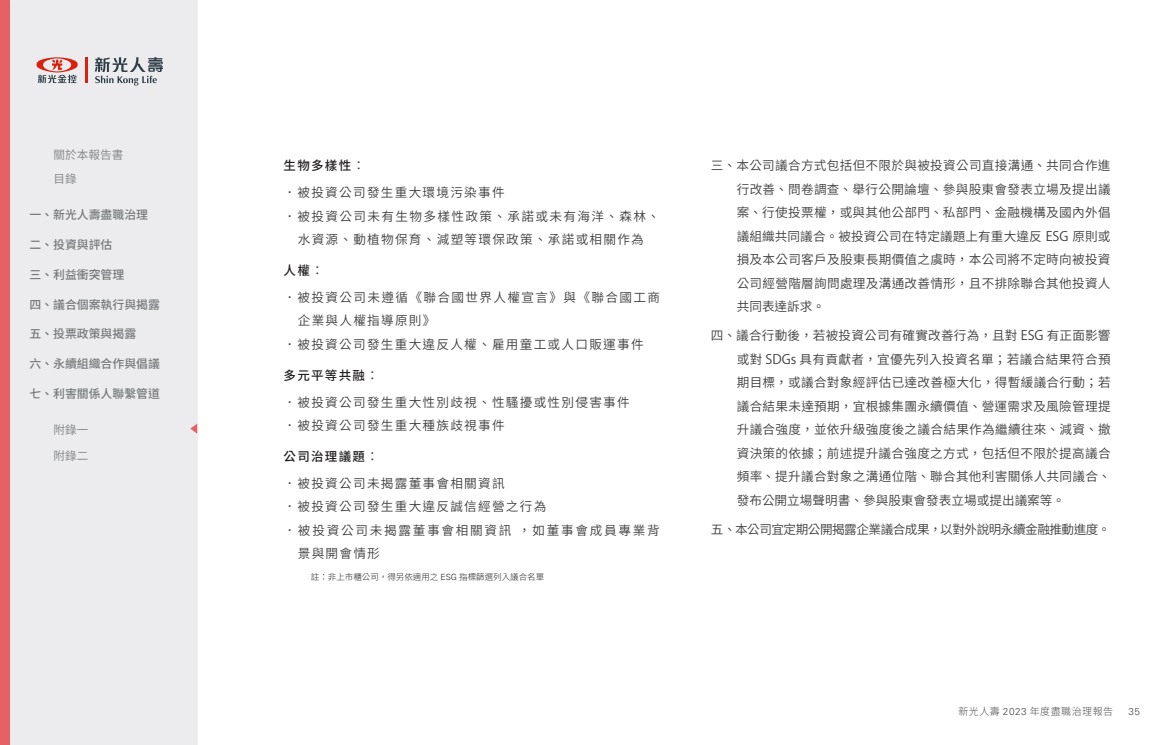
<style>
.page{position:relative;width:1170px;height:745px;background:#fff}
.page>*{position:absolute;margin:0;border:0;box-sizing:border-box;transform-origin:0 0}
.t1{font:600 12.62px/23.5px "Noto Sans CJ Ktc";letter-spacing:.1em;color:#3e3e3f;text-align:justify}
.t2{font:600 12.62px "Noto Sans CJ Ktc";letter-spacing:-.04em;color:#3e3e3f}
.t3{font:600 12.62px "Noto Sans CJ Ktc";letter-spacing:.135em;color:#3e3e3f}
.t4{font:500 12.5px "Noto Sans CJ Ktc";letter-spacing:.1em;color:#231f20}
.t5{font:500 11.88px "Noto Sans CJ Ktc";color:#76787b}
.t6{font:600 11.62px/24.1px "Noto Sans CJ Ktc";color:#808285}
.t7{font:300 10px "Noto Sans CJ Ktc";letter-spacing:.05em;color:#4b4c4d}
.t8{font:300 10px "Univers LT Std";color:#4b4c4d}
.t9{font:300 8.5px "Noto Sans CJ Ktc";color:#231f20}
.s1{font-weight:600;font-size:12.62px;color:#3e3e3f}
.s2{font-family:"Univers LT Std"}
.s3{font-family:"Koz Go Pro";font-weight:400;font-size:13px}
</style>
<div class="page">
<div style="left:0;top:0;width:198px;height:744px;background:#ececee"></div>
<div style="left:0;top:0;width:10px;height:744px;background:#e56164"></div>
<svg style="left:190px;top:424px;width:7px;height:9px"></svg>
<svg style="left:36px;top:57px;width:42px;height:26px"></svg>
<hr style="left:85px;top:57px;width:3px;height:26px;background:#d9210d">
<svg style="left:95px;top:57px;width:68px;height:29px"></svg>
<p class="t6" style="left:54px;top:143px;width:71px">關於本報告書目錄</p>
<p class="t5" style="left:29px;top:208px;width:120px">一、新光人壽盡職治理</p>
<p class="t5" style="left:29px;top:238px;width:85px">二、投資與評估</p>
<p class="t5" style="left:29px;top:267px;width:96px">三、利益衝突管理</p>
<p class="t5" style="left:29px;top:297px;width:132px">四、議合個案執行與揭露</p>
<p class="t5" style="left:29px;top:327px;width:108px">五、投票政策與揭露</p>
<p class="t5" style="left:29px;top:357px;width:132px">六、永續組織合作與倡議</p>
<p class="t5" style="left:29px;top:387px;width:132px">七、利害關係人聯繫管道</p>
<p class="t6" style="left:54px;top:417px;width:36px">附錄一</p>
<p class="t6" style="left:54px;top:444px;width:36px">附錄二</p>
<p class="t4" style="left:283px;top:158px;width:83px">生物多樣性<span class="s1">：</span></p>
<p class="t1" style="left:283px;top:181px;width:222px">．被投資公司發生重大環境污染事件</p>
<p class="t1" style="left:283px;top:204px;width:378px">．被投資公司未有生物多樣性政策、承諾或未有海洋、森林、</p>
<p class="t1" style="left:298px;top:228px;width:347px">水資源、動植物保育、減塑等環保政策、承諾或相關作為</p>
<p class="t4" style="left:283px;top:263px;width:42px">人權<span class="s1">：</span></p>
<p class="t1" style="left:283px;top:285px;width:378px">．被投資公司未遵循《聯合國世界人權宣言》與《聯合國工商</p>
<p class="t1" style="left:298px;top:309px;width:139px">企業與人權指導原則》</p>
<p class="t1" style="left:283px;top:332px;width:361px">．被投資公司發生重大違反人權、雇用童工或人口販運事件</p>
<p class="t4" style="left:283px;top:367px;width:97px">多元平等共融<span class="s1">：</span></p>
<p class="t1" style="left:283px;top:390px;width:347px">．被投資公司發生重大性別歧視、性騷擾或性別侵害事件．被投資公司發生重大種族歧視事件</p>
<p class="t4" style="left:283px;top:449px;width:97px">公司治理議題<span class="s1">：</span></p>
<p class="t1" style="left:283px;top:471px;width:222px">．被投資公司未揭露董事會相關資訊</p>
<p class="t1" style="left:283px;top:495px;width:264px">．被投資公司發生重大違反誠信經營之行為</p>
<p class="t3" style="left:283px;top:523px;width:378px">．被投資公司未揭露董事會相關資訊，如董事會成員專業背</p>
<p class="t1" style="left:298px;top:542px;width:84px">景與開會情形</p>
<p class="t9" style="left:311px;top:572px;width:235px">註：非上市櫃公司，得另依適用之 <span class="s2">ESG</span> 指標篩選列入議合名單</p>
<p class="t1" style="left:736px;top:154px;width:375px;text-indent:-26px">三、本公司議合方式包括但不限於與被投資公司直接溝通、共同合作進行改善、問卷調查、舉行公開論壇、參與股東會發表立場及提出議案、行使投票權，或與其他公部門、私部門、金融機構及國內外倡議組織共同議合。被投資公司在特定議題上有重大違反 <span class="s3">ESG</span> 原則或損及本公司客戶及股東長期價值之虞時，本公司將不定時向被投資公司經營階層詢問處理及溝通改善情形，且不排除聯合其他投資人共同表達訴求。</p>
<p class="t1" style="left:736px;top:324px;width:375px;text-indent:-26px">四、議合行動後，若被投資公司有確實改善行為，且對 <span class="s3">ESG</span> 有正面影響或對 <span class="s3">SDGs</span> 具有貢獻者，宜優先列入投資名單；若議合結果符合預期目標，或議合對象經評估已達改善極大化，得暫緩議合行動；若議合結果未達預期，宜根據集團永續價值、營運需求及風險管理提升議合強度，並依升級強度後之議合結果作為繼續往來、減資、撤資決策的依據；前述提升議合強度之方式，包括但不限於提高議合頻率、提升議合對象之溝通位階、聯合其他利害關係人共同議合、發布公開立場聲明書、參與股東會發表立場或提出議案等。</p>
<p class="t2" style="left:710px;top:521px;width:401px">五、本公司宜定期公開揭露企業議合成果，以對外說明永續金融推動進度。</p>
<p class="t7" style="left:958px;top:705px;width:156px">新光人壽 <span class="s2">2023</span> 年度盡職治理報告</p>
<p class="t8" style="left:1128px;top:704px;width:13px">35</p>
</div>
